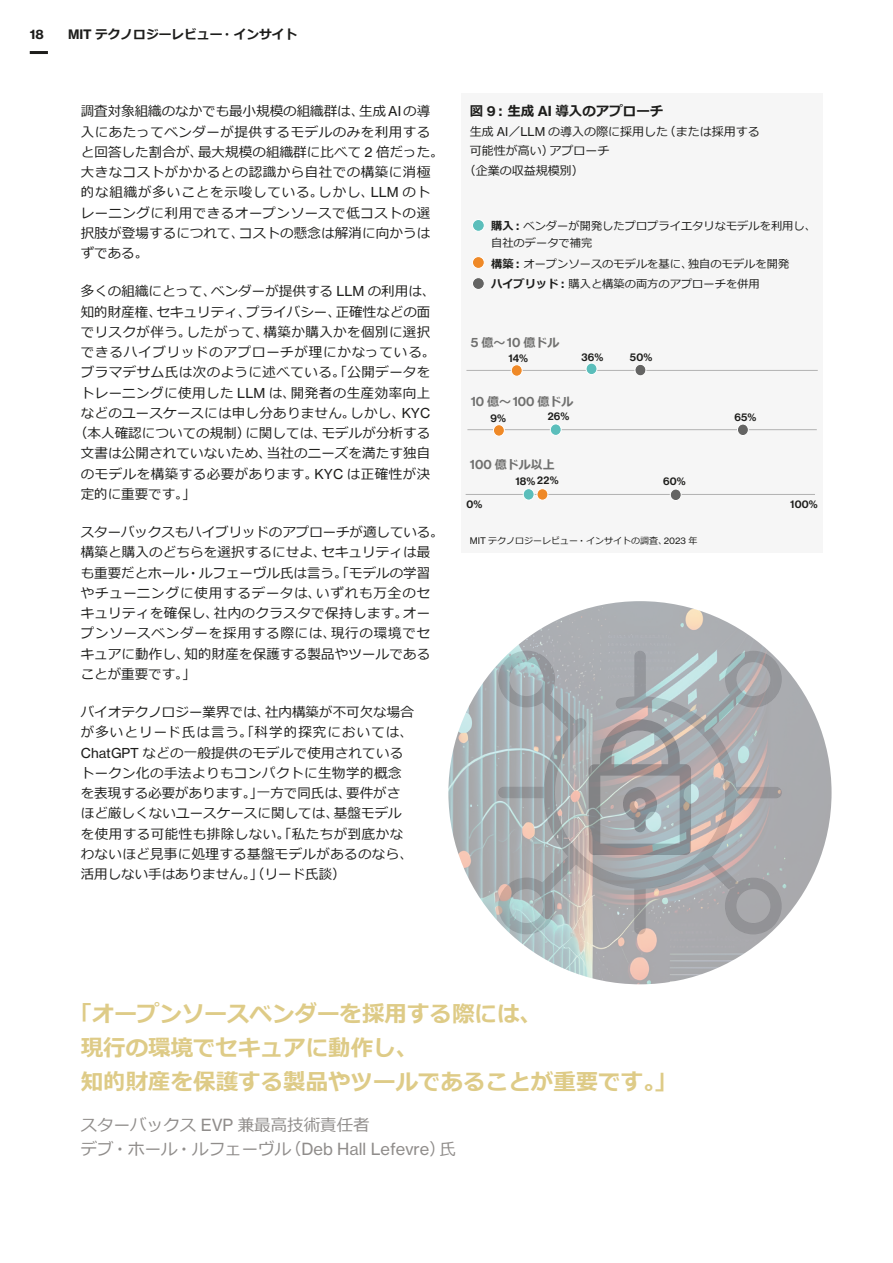
<style>
.page{position:relative;width:893px;height:1263px;background:#fff}
.page>*{position:absolute;margin:0;border:0;box-sizing:border-box;transform-origin:0 0}
.callout_jp{font:700 22.5px/33.8px "Meiryo";color:#decb87}
.atribution_jp{font:16.5px/24px "Meiryo";color:#908d8b}
.body_w_o_indent_jp{font:13.5px/20.2px "Meiryo";letter-spacing:.015em;color:#1d1d1b}
.body_w_o_indent_jp-2{font:13.5px/20.2px "Meiryo";letter-spacing:.035em;color:#1d1d1b}
.body_w_o_indent_jp-3{font:13.5px "Meiryo";letter-spacing:.04em;color:#1d1d1b}
.body_w_o_indent_jp-4{font:13.5px "Meiryo";letter-spacing:.065em;color:#1d1d1b}
.figure-hed_9pt_T75Bold_jp{font:700 13.5px "Meiryo";color:#1d1d1b}
.figure-data_8pt_D65Med_jp{font:13.2px "N Haas Grotesk DS Pro 65 Md";color:#70706f}
.t1{font:12.9px "N Haas Grotesk TX Pro 75 Bd";color:#1d1d1b}
.t2{font:700 12.75px "Meiryo";color:#1d1d1b}
.figure-hed_8pt_T55Reg_jp{font:12px/19.5px "Meiryo";color:#1d1d1b}
.figure-data_8pt_D65Med_jp-2{font:700 12px "Meiryo";color:#70706f}
.figure_data_7_5pt_T55Reg_jp{font:11.25px/16.5px "Meiryo";color:#1d1d1b}
.Small_Infograph_Text{font:10.5px "N Haas Grotesk DS Std 65 Md";letter-spacing:.01em;color:#1d1d1b}
.figure-credit_source_6pt_jp{font:9px "Meiryo";color:#1d1d1b}
.s1{font-family:"N Haas Grotesk TX Pro 75 Bd";font-weight:400;font-size:12.9px}
.s2{font-family:"N Haas Grotesk TX Pro 55 Rg"}
.s3{font-family:"N Haas Grotesk TX Pro 75 Bd";font-weight:400;font-size:13.65px}
.s4{font-weight:700}
.s5{font-family:"N Haas Grotesk DS Pro 65 Md";font-weight:400;font-size:13.2px}
.s6{font-family:"Meiryo";font-weight:700;font-size:12px}
</style>
<div class="page">
<hr style="left:30px;top:51px;width:18px;height:3px;background:#1d1d1b">
<img style="left:448px;top:601px;width:383px;height:383px;border-radius:192px">
<svg style="left:498px;top:651px;width:284px;height:283px;background:#a9abae"></svg>
<div style="left:461px;top:94px;width:362px;height:459px;background:#f6f6f6"></div>
<div style="left:472px;top:278px;width:12px;height:11px;background:#646463;border-radius:50%"></div>
<div style="left:472px;top:277px;width:13px;height:13px;border:1px solid #fff;border-radius:50%"></div>
<div style="left:472px;top:257px;width:12px;height:11px;background:#ef8927;border-radius:50%"></div>
<div style="left:472px;top:256px;width:13px;height:13px;border:1px solid #fff;border-radius:50%"></div>
<div style="left:472px;top:219px;width:12px;height:12px;background:#5bbebb;border-radius:50%"></div>
<div style="left:472px;top:219px;width:13px;height:13px;border:1px solid #fff;border-radius:50%"></div>
<hr style="left:467px;top:429px;width:350px;height:1px;background:#b2b2b2">
<hr style="left:466px;top:494px;width:349px;height:1px;background:#b2b2b2">
<hr style="left:466px;top:370px;width:352px;height:1px;background:#b2b2b2">
<div style="left:511px;top:365px;width:11px;height:11px;background:#ef8927;border-radius:50%"></div>
<div style="left:511px;top:364px;width:12px;height:13px;border:1px solid #fff;border-radius:50%"></div>
<div style="left:635px;top:364px;width:11px;height:12px;background:#646463;border-radius:50%"></div>
<div style="left:634px;top:364px;width:12px;height:12px;border:1px solid #fff;border-radius:50%"></div>
<div style="left:586px;top:363px;width:11px;height:12px;background:#5bbebb;border-radius:50%"></div>
<div style="left:586px;top:363px;width:11px;height:12px;border:1px solid #fff;border-radius:50%"></div>
<div style="left:523px;top:489px;width:11px;height:11px;background:#5bbebb;border-radius:50%"></div>
<div style="left:523px;top:488px;width:12px;height:13px;border:1px solid #fff;border-radius:50%"></div>
<div style="left:537px;top:489px;width:11px;height:11px;background:#ef8927;border-radius:50%"></div>
<div style="left:536px;top:488px;width:12px;height:13px;border:1px solid #fff;border-radius:50%"></div>
<div style="left:670px;top:489px;width:11px;height:11px;background:#646463;border-radius:50%"></div>
<div style="left:670px;top:489px;width:12px;height:12px;border:1px solid #fff;border-radius:50%"></div>
<div style="left:493px;top:425px;width:11px;height:11px;background:#ef8927;border-radius:50%"></div>
<div style="left:493px;top:424px;width:12px;height:13px;border:1px solid #fff;border-radius:50%"></div>
<div style="left:737px;top:424px;width:11px;height:11px;background:#646463;border-radius:50%"></div>
<div style="left:737px;top:424px;width:12px;height:12px;border:1px solid #fff;border-radius:50%"></div>
<div style="left:550px;top:424px;width:11px;height:11px;background:#5bbebb;border-radius:50%"></div>
<div style="left:550px;top:423px;width:12px;height:13px;border:1px solid #fff;border-radius:50%"></div>
<p class="t1" style="left:30px;top:26px;width:15px">18</p>
<p class="t2" style="left:68px;top:26px;width:231px"><span class="s1">MIT</span> テクノロジーレビュー・インサイト</p>
<p class="body_w_o_indent_jp-2" style="left:81px;top:102px;width:365px">調査対象組織のなかでも最小規模の組織群は、生成<span class="s2">AI</span>の導入にあたってベンダーが提供するモデルのみを利用すると回答した割合が、最大規模の組織群に比べて <span class="s2">2</span> 倍だった。大きなコストがかかるとの認識から自社での構築に消極的な組織が多いことを示唆している。しかし、<span class="s2">LLM</span> のトレーニングに利用できるオープンソースで低コストの選択肢が登場するにつれて、コストの懸念は解消に向かうはずである。</p>
<p class="body_w_o_indent_jp" style="left:81px;top:282px;width:356px">多くの組織にとって、ベンダーが提供する <span class="s2">LLM</span> の利用は、</p>
<p class="body_w_o_indent_jp" style="left:81px;top:302px;width:351px">知的財産権、セキュリティ、プライバシー、正確性などの面</p>
<p class="body_w_o_indent_jp" style="left:81px;top:323px;width:351px">でリスクが伴う。したがって、構築か購入かを個別に選択</p>
<p class="body_w_o_indent_jp-4" style="left:81px;top:343px;width:356px">できるハイブリッドのアプローチが理にかなっている。</p>
<p class="body_w_o_indent_jp-2" style="left:81px;top:363px;width:351px">ブラマデサム氏は次のように述べている。「公開データを</p>
<p class="body_w_o_indent_jp-2" style="left:81px;top:383px;width:351px">トレーニングに使用した <span class="s2">LLM</span> は、開発者の生産効率向上</p>
<p class="body_w_o_indent_jp" style="left:81px;top:404px;width:351px">などのユースケースには申し分ありません。しかし、<span class="s2">KYC</span></p>
<p class="body_w_o_indent_jp" style="left:74px;top:424px;width:358px">（本人確認についての規制）に関しては、モデルが分析する</p>
<p class="body_w_o_indent_jp" style="left:81px;top:444px;width:351px">文書は公開されていないため、当社のニーズを満たす独自</p>
<p class="body_w_o_indent_jp-3" style="left:81px;top:464px;width:351px">のモデルを構築する必要があります。<span class="s2">KYC</span> は正確性が決</p>
<p class="body_w_o_indent_jp" style="left:81px;top:485px;width:116px">定的に重要です。」</p>
<p class="body_w_o_indent_jp" style="left:81px;top:523px;width:364px">スターバックスもハイブリッドのアプローチが適している。構築と購入のどちらを選択するにせよ、セキュリティは最も重要だとホール・ルフェーヴル氏は言う。「モデルの学習やチューニングに使用するデータは、いずれも万全のセキュリティを確保し、社内のクラスタで保持します。オープンソースベンダーを採用する際には、現行の環境でセキュアに動作し、知的財産を保護する製品やツールであることが重要です。」</p>
<p class="body_w_o_indent_jp" style="left:81px;top:703px;width:335px">バイオテクノロジー業界では、社内構築が不可欠な場合が多いとリード氏は言う。「科学的探究においては、<br><span class="s2">ChatGPT</span> などの一般提供のモデルで使用されているトークン化の手法よりもコンパクトに生物学的概念を表現する必要があります。」一方で同氏は、要件がさほど厳しくないユースケースに関しては、基盤モデルを使用する可能性も排除しない。「私たちが到底かなわないほど見事に処理する基盤モデルがあるのなら、活用しない手はありません。」（リード氏談）</p>
<p class="figure-hed_9pt_T75Bold_jp" style="left:470px;top:102px;width:195px">図 <span class="s3">9</span>︓生成 <span class="s3">AI</span> 導入のアプローチ</p>
<p class="figure-hed_8pt_T55Reg_jp" style="left:470px;top:122px;width:291px">生成 <span class="s2">AI</span>／<span class="s2">LLM</span> の導入の際に採用した（または採用する可能性が高い）アプローチ</p>
<p class="figure-hed_8pt_T55Reg_jp" style="left:464px;top:161px;width:121px">（企業の収益規模別）</p>
<p class="figure_data_7_5pt_T55Reg_jp" style="left:491px;top:218px;width:326px"><span class="s4">購入︓</span>ベンダーが開発したプロプライエタリなモデルを利用し、自社のデータで補完</p>
<p class="figure_data_7_5pt_T55Reg_jp" style="left:491px;top:256px;width:300px"><span class="s4">構築︓</span>オープンソースのモデルを基に、独自のモデルを開発</p>
<p class="figure_data_7_5pt_T55Reg_jp" style="left:491px;top:276px;width:270px"><span class="s4">ハイブリッド︓</span>購入と構築の両方のアプローチを併用</p>
<p class="figure-data_8pt_D65Med_jp-2" style="left:471px;top:334px;width:90px"><span class="s5">5</span> 億～<span class="s5">10</span> 億ドル</p>
<p class="Small_Infograph_Text" style="left:508px;top:352px;width:21px">14%</p>
<p class="Small_Infograph_Text" style="left:581px;top:351px;width:23px">36%</p>
<p class="Small_Infograph_Text" style="left:630px;top:351px;width:24px">50%</p>
<p class="figure-data_8pt_D65Med_jp" style="left:471px;top:394px;width:104px">10 <span class="s6">億～</span>100 <span class="s6">億ドル</span></p>
<p class="Small_Infograph_Text" style="left:548px;top:410px;width:23px">26%</p>
<p class="Small_Infograph_Text" style="left:490px;top:412px;width:17px">9%</p>
<p class="Small_Infograph_Text" style="left:734px;top:412px;width:23px">65%</p>
<p class="figure-data_8pt_D65Med_jp-2" style="left:470px;top:456px;width:86px"><span class="s5">100</span> 億ドル以上</p>
<p class="Small_Infograph_Text" style="left:515px;top:475px;width:45px">18% 22%</p>
<p class="Small_Infograph_Text" style="left:663px;top:475px;width:24px">60%</p>
<p class="Small_Infograph_Text" style="left:467px;top:498px;width:17px">0%</p>
<p class="Small_Infograph_Text" style="left:790px;top:498px;width:29px">100%</p>
<p class="figure-credit_source_6pt_jp" style="left:470px;top:534px;width:229px"><span class="s2">MIT</span> テクノロジーレビュー・インサイトの調査、<span class="s2">2023</span> 年</p>
<p class="callout_jp" style="left:81px;top:998px;width:598px;text-indent:-11px">「オープンソースベンダーを採用する際には、<br>現行の環境でセキュアに動作し、<br>知的財産を保護する製品やツールであることが重要です。」</p>
<p class="atribution_jp" style="left:81px;top:1113px;width:377px">スターバックス <span class="s2">EVP</span> 兼最高技術責任者<br>デブ・ホール・ルフェーヴル（<span class="s2">Deb Hall Lefevre</span>）氏</p>
</div>
